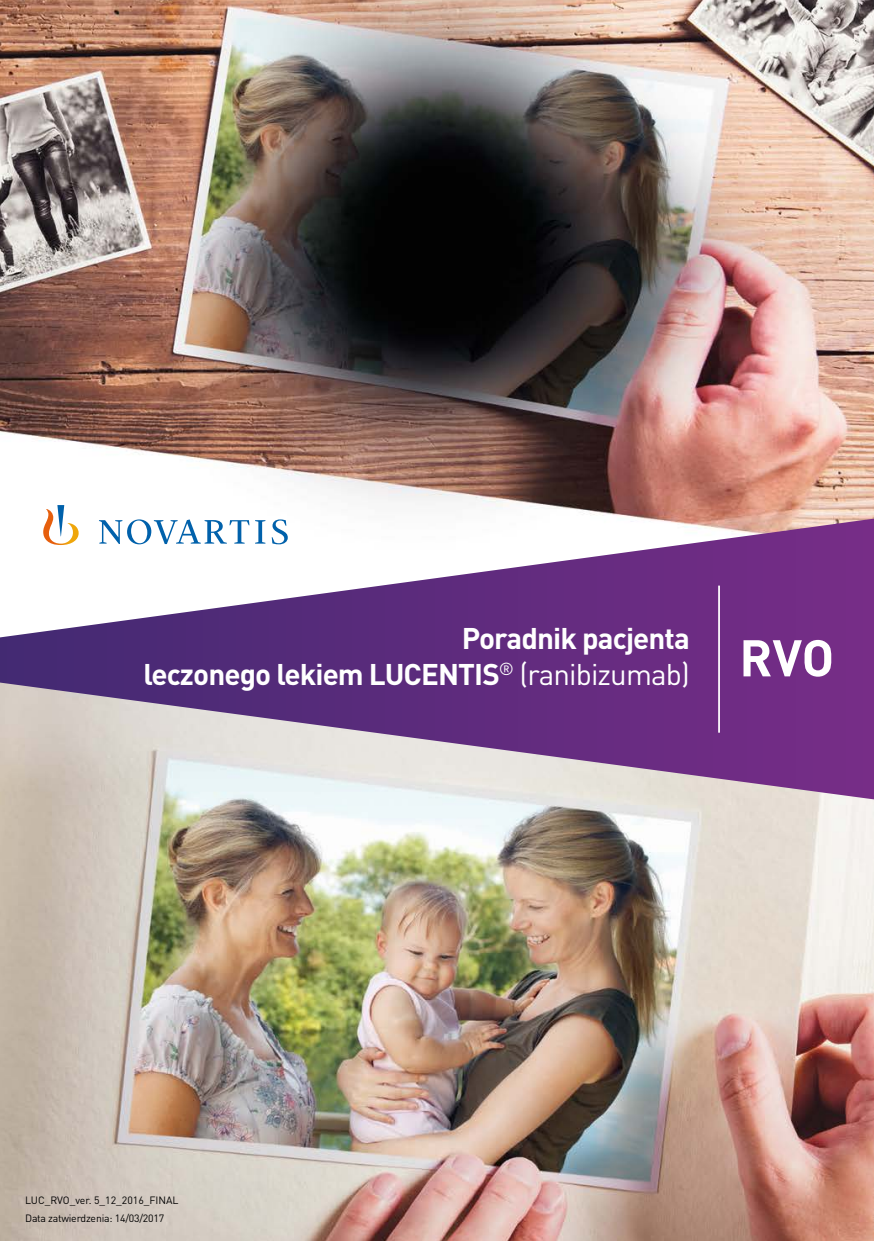
<style>
.page{position:relative;width:874px;height:1241px;background:#fff}
.page>*{position:absolute;margin:0;border:0;box-sizing:border-box;transform-origin:0 0}
.t1{font:700 29.57px/35.5px "DIN Pro";letter-spacing:-.03em;color:#fff}
.t2{font:10.5px "DIN Pro";letter-spacing:-.02em;color:#000}
.t3{font:10.5px "DIN Pro";color:#000}
.s1{font-weight:400}
</style>
<div class="page">
<img style="left:0;top:0;width:873px;height:1240px">
<svg style="left:0;top:518px;width:873px;height:281px"></svg>
<hr style="left:717px;top:585px;width:2px;height:147px;background:#fff">
<svg style="left:43px;top:505px;width:244px;height:40px"></svg>
<p class="t1" style="left:143px;top:619px;width:692px;text-indent:318px">Poradnik pacjenta<br>leczonego lekiem LUCENTIS<sup>®</sup> <span class="s1">(ranibizumab)</span> <sup>RVO</sup></p>
<p class="t3" style="left:25px;top:1193px;width:155px">LUC_RVO_ver. 5_12_2016_FINAL</p>
<p class="t2" style="left:25px;top:1210px;width:140px">Data zatwierdzenia: 14/03/2017</p>
</div>
